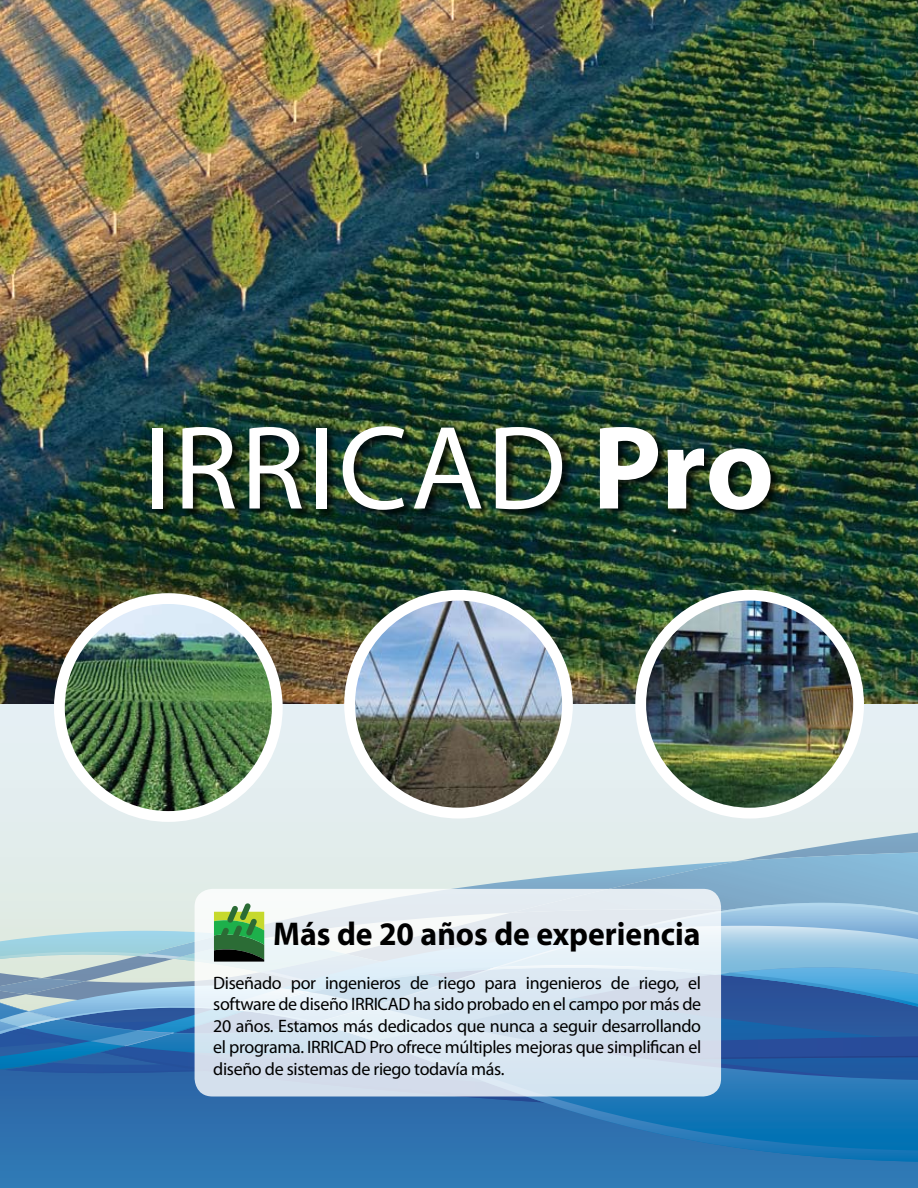
<style>
.page{position:relative;width:918px;height:1188px;background:#fff}
.page>*{position:absolute;margin:0;border:0;box-sizing:border-box;transform-origin:0 0}
.t1{font:120px "Myriad Pro";letter-spacing:.02em;color:#fff}
.t2{font:700 33px "Myriad Pro";color:#000;scale:.96 1}
.t3{font:18px/21.6px "Myriad Pro";letter-spacing:-.02em;color:#000}
.s1{font-weight:700}
</style>
<div class="page">
<div style="left:0;top:477px;width:918px;height:711px;background:#e3edef"></div>
<div style="left:0;top:1162px;width:918px;height:26px;background:#2f79b5"></div>
<svg style="left:0;top:1081px;width:918px;height:81px;background:#2771b0"></svg>
<img style="left:0;top:0;width:918px;height:704px">
<div style="left:152px;top:426px;width:766px;height:244px;background:#000;opacity:.75"></div>
<img style="left:59px;top:599px;width:218px;height:217px;border-radius:109px">
<div style="left:54px;top:593px;width:229px;height:229px;border:11px solid #fff;border-radius:50%"></div>
<img style="left:350px;top:595px;width:217px;height:218px;border-radius:109px">
<div style="left:344px;top:590px;width:229px;height:229px;border:11px solid #fff;border-radius:50%"></div>
<img style="left:641px;top:595px;width:218px;height:218px;border-radius:109px">
<div style="left:635px;top:590px;width:229px;height:229px;border:11px solid #fff;border-radius:50%"></div>
<div style="left:195px;top:889px;width:526px;height:208px;background:#d4e0ed;border-radius:18px"></div>
<svg style="left:0;top:833px;width:918px;height:248px"></svg>
<h1 class="t1" style="left:143px;top:394px;width:633px">Irricad <span class="s1">Pro</span></h1>
<h2 class="t2" style="left:273px;top:913px;width:447px">Más de 20 años de experiencia</h2>
<p class="t3" style="left:213px;top:971px;width:489px">Diseñado por ingenieros de riego para ingenieros de riego, el software de diseño IRRICAD</p>
<p class="t3" style="left:213px;top:993px;width:489px;text-align:justify;text-indent:200px">ha sido probado en el campo por más de 20 años. Estamos más dedicados que nunca a seguir desarrollando el programa. IRRICAD</p>
<p class="t3" style="left:213px;top:1036px;width:489px;text-indent:156px">Pro ofrece múltiples mejoras que simplifican el diseño de sistemas de riego todavía más.</p>
</div>
